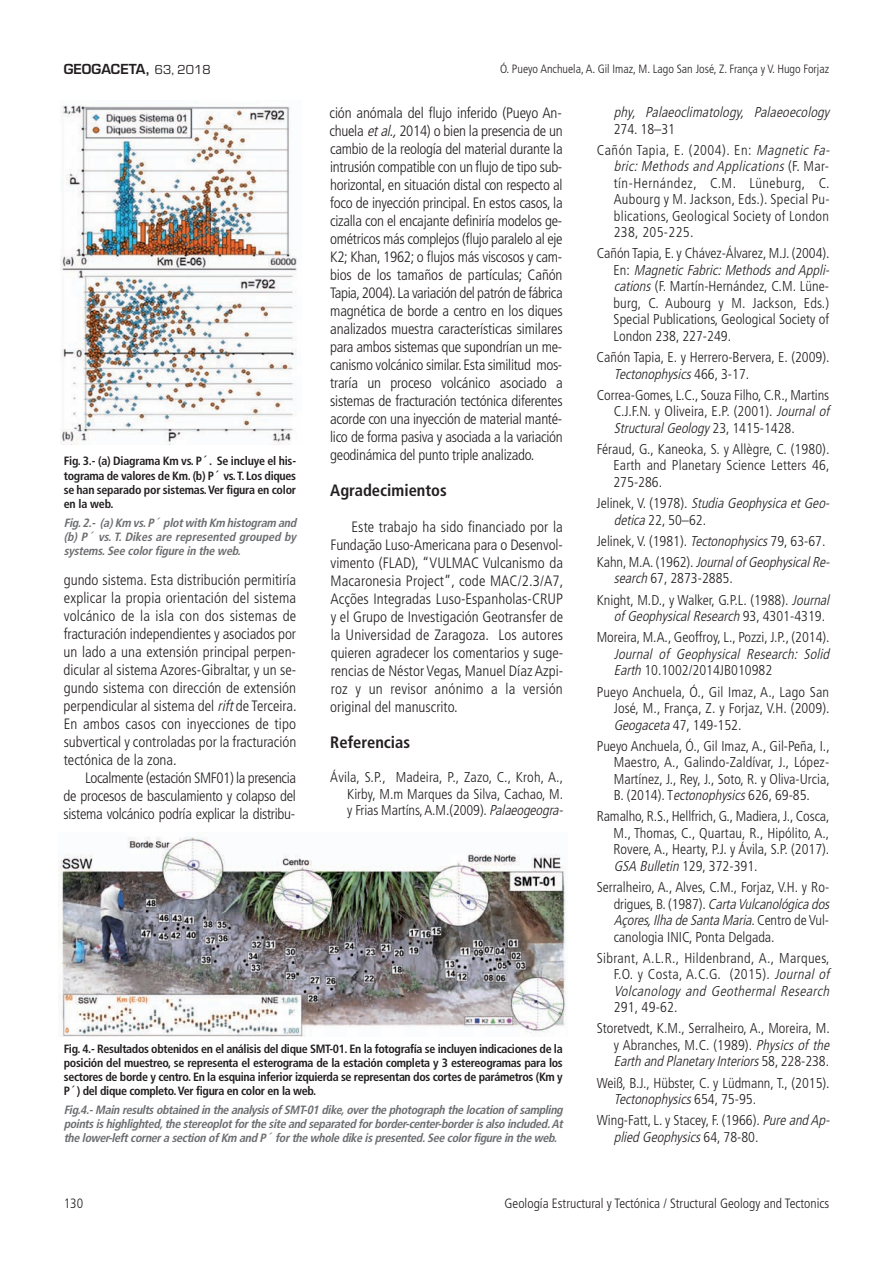
<style>
.page{position:relative;width:893px;height:1263px;background:#fff}
.page>*{position:absolute;margin:0;border:0;box-sizing:border-box;transform-origin:0 0}
.t1{font:700 condensed 16.5px "Frutiger LT Std";color:#231f20}
.t2{font:300 condensed 15px/18px "Frutiger LT Std";letter-spacing:-.02em;color:#231f20;text-align:justify}
.t3{font:300 condensed 14.25px/16.5px "Frutiger LT Std";color:#231f20}
.t4{font:italic 300 condensed 14.25px/16.5px "Frutiger LT Std";color:#231f20}
.t5{font:300 condensed 14.25px/16.5px "Frutiger LT Std";letter-spacing:.025em;color:#231f20}
.t6{font:300 condensed 14.25px/21.1px "Frutiger LT Std";letter-spacing:.03em;color:#231f20}
.t7{font:300 condensed 13.5px "Frutiger LT Std";color:#231f20}
.t8{font:600 13.5px "Eurostile";color:#231f20}
.t9{font:700 condensed 12px/14.2px "Frutiger";letter-spacing:-.025em;color:#231f20;text-align:justify}
.t10{font:italic 700 condensed 12px/14.2px "Frutiger";letter-spacing:-.03em;color:#6c6d70}
.t11{font:300 condensed 12px "Frutiger LT Std";color:#231f20}
.s1{font-weight:400}
.s2{font-family:"Lucida Grande";font-weight:400;font-stretch:normal}
.s3{font-style:italic}
.s4{font-style:normal}
</style>
<div class="page">
<img style="left:61px;top:100px;width:236px;height:344px">
<img style="left:58px;top:837px;width:508px;height:200px">
<p class="t8" style="left:64px;top:64px;width:148px">GEOGACETA, <span class="s1">63, 2018</span></p>
<p class="t11" style="left:500px;top:64px;width:331px">Ó. Pueyo Anchuela, A. Gil Imaz, M. Lago San José, Z. França y V. Hugo Forjaz</p>
<p class="t9" style="left:64px;top:455px;width:234px">Fig. 3.- (a) Diagrama Km vs. P<span class="s2">´</span>. Se incluye el his&shy;tograma de valores de Km. (b) P<span class="s2">´</span> vs. T. Los diques se han separado por sistemas. Ver figura en color en la web.</p>
<p class="t10" style="left:64px;top:516px;width:236px">Fig.2.- (a)Km vs.P<span class="s2">´</span>plotwith Km histogram and (b) P<span class="s2">´</span> vs.T. Dikes are represented grouped by systems.See colorfigure in the web.</p>
<p class="t2" style="left:64px;top:571px;width:235px">gundo sistema. Esta distribución permitiría explicar la propia orientación del sistema volcánico de la isla con dos sistemas de fracturación independientes y asociados por un lado a una extensión principal perpen&shy;dicular al sistema Azores-Gibraltar, y un se&shy;gundo sistema con dirección de extensión perpendicular al sistema del <span class="s3">rift</span>de Terceira.<br>En ambos casos con inyecciones de tipo subvertical y controladas por la fracturación tectónica de la zona.</p>
<p class="t2" style="left:63px;top:769px;width:234px;text-indent:22px">Localmente (estación SMF01) la presencia de procesos de basculamiento y colapso del sistema volcánico podría explicar la distribu-</p>
<p class="t2" style="left:330px;top:105px;width:235px">ción anómala del flujo inferido (Pueyo An&shy;chuela <span class="s3">etal.,</span>2014) o bien la presencia de un cambio de la reología del material durante la intrusión compatible con un flujo de tipo sub&shy;horizontal, en situación distal con respecto al foco de inyección principal. En estos casos, la cizalla con el encajante definiría modelos ge&shy;ométricos más complejos (flujo paralelo al eje K2; Khan, 1962; o flujos más viscosos y cam&shy;bios de los tamaños de partículas; Cañón Tapia, 2004). La variación del patrón de fábrica magnética de borde a centro en los diques analizados muestra características similares para ambos sistemas que supondrían un me&shy;canismo volcánico similar. Esta similitud mos&shy;traría un proceso volcánico asociado a sistemas de fracturación tectónica diferentes acorde con una inyección de material manté&shy;lico de forma pasiva y asociada a la variación geodinámica del punto triple analizado.</p>
<p class="t1" style="left:330px;top:483px;width:118px">Agradecimientos</p>
<p class="t2" style="left:330px;top:519px;width:235px;text-indent:21px">Este trabajo ha sido financiado por la Fundação Luso-Americana para o Desenvol&shy;vimento (FLAD), “VULMAC Vulcanismo da Macaronesia Project”, code MAC/2.3/A7, Acções Integradas Luso-Espanholas-CRUP y el Grupo de Investigación Geotransfer de la Universidad de Zaragoza. Los autores quieren agradecer los comentarios y suge&shy;rencias de Néstor Vegas, Manuel Díaz Azpi&shy;roz y un revisor anónimo a la versión original del manuscrito.</p>
<p class="t1" style="left:330px;top:735px;width:81px">Referencias</p>
<p class="t3" style="left:347px;top:770px;width:220px;text-indent:-17px">Ávila, S.P., Madeira, P., Zazo, C., Kroh, A.,<br>Kirby, M.m Marques da Silva, Cachao, M. y Frias Martíns, A.M.(2009). <span class="s3">Palaeogeogra-</span></p>
<p class="t9" style="left:64px;top:1042px;width:500px">Fig. 4.- Resultados obtenidos en el análisis del dique SMT-01. En la fotografía se incluyen indicaciones de la posición del muestreo, se representa el esterograma de la estación completa y 3 estereogramas para los sectores de borde y centro. En la esquina inferior izquierda se representan dos cortes de parámetros (Km y P<span class="s2">´</span>) del dique completo. Ver figura en color en la web.</p>
<p class="t10" style="left:64px;top:1103px;width:503px;text-align:justify">Fig.4.-Main resultsobtained in the analysisof SMT-01 dike,overthe photograph the location of sampling pointsishighlighted,the stereoplotforthe site and separated forborder-center-borderisalso included.At the lower-leftcornera section of Km and P<span class="s2">´</span>forthe whole dike ispresented.See colorfigure in the web.</p>
<p class="t4" style="left:614px;top:105px;width:217px">phy, Palaeoclimatology, Palaeoecology</p>
<p class="t6" style="left:597px;top:119px;width:237px;text-indent:17px">274. 18–31<br>Cañón Tapia, E. (2004). En: <span class="s3">Magnetic Fa-</span></p>
<p class="t3" style="left:614px;top:159px;width:217px;text-align:justify"><span class="s3">bric:Methods and Applications</span> ( F. M a r - tín-Hernández, C.M. Lüneburg, C.<br>Aubourg y M. Jackson, Eds.). Special Pu&shy;blications, Geological Society of London 238, 205-225.</p>
<p class="t3" style="left:613px;top:246px;width:220px;text-indent:-17px">Cañón Tapia, E. y Chávez-Álvarez, M.J. (2004).<br>E n : <span class="s3">Magnetic Fabric: Methods and Appli&shy;cations</span>(F. Martín-Hernández, C.M. Lüne&shy;burg, C. Aubourg y M. Jackson, Eds.)<br>Special Publications, Geological Society of London 238, 227-249.</p>
<p class="t3" style="left:614px;top:350px;width:217px;text-indent:-17px">Cañón Tapia, E. y Herrero-Bervera, E. (2009).<br><span class="s3">Tectonophysics</span> 4 6 6 , 3 - 1 7 .</p>
<p class="t3" style="left:614px;top:388px;width:217px;text-align:justify;text-indent:-17px">Correa-Gomes, L.C., Souza Filho, C.R., Martins C.J.F.N. y Oliveira, E.P. (2001). <span class="s3">Journal of StructuralGeology</span> 2 3 , 1 4 1 5 - 1 4 2 8 .</p>
<p class="t3" style="left:613px;top:442px;width:217px;text-align:justify;text-indent:-17px">Féraud, G., Kaneoka, S. y Allègre, C. (1980).<br>Earth and Planetary Science Letters 46, 275-286.</p>
<p class="t4" style="left:614px;top:496px;width:220px;text-indent:-17px"><span class="s4">J e l i n e k , V. ( 1 9 7 8 ) .</span> Studia Geophysica etGeo&shy;detica<span class="s4">22, 50–62.</span></p>
<p class="t3" style="left:597px;top:531px;width:237px;line-height:21.1px">Jelinek, V. (1981). <span class="s3">Tectonophysics</span>79, 63-67.<br>Ka h n , M . A . ( 1 9 6 2 ) . <span class="s3">Journalof GeophysicalRe-</span></p>
<p class="t3" style="left:597px;top:569px;width:237px;line-height:21.1px;text-indent:17px"><span class="s3">search</span>67, 2873-2885.<br>Knight, M.D., y Walker, G.P.L. (1988). <span class="s3">Journal</span></p>
<p class="t3" style="left:597px;top:607px;width:234px;line-height:21.1px;text-indent:17px"><span class="s3">of GeophysicalResearch</span> 9 3 , 4 3 0 1 - 4 3 1 9 .<br>Moreira, M.A., Geoffroy, L., Pozzi, J.P., (2014).</p>
<p class="t4" style="left:614px;top:647px;width:220px">Journal of Geophysical Research: Solid<br>Earth<span class="s4">10.1002/2014JB010982</span></p>
<p class="t3" style="left:614px;top:684px;width:217px;text-align:justify;text-indent:-17px">Pueyo Anchuela, Ó., Gil Imaz, A., Lago San José, M., França, Z. y Forjaz, V.H. (2009).<br><span class="s3">Geogaceta</span>47, 149-152.</p>
<p class="t3" style="left:614px;top:739px;width:218px;text-align:justify;text-indent:-17px">Pueyo Anchuela, Ó., Gil Imaz, A., Gil-Peña, I., Maestro, A., Galindo-Zaldívar, J., López-Martínez, J., Rey, J., Soto, R. y Oliva-Urcia, B. (2014). T<span class="s3">ectonophysics</span>626, 69-85.</p>
<p class="t3" style="left:613px;top:809px;width:218px;text-align:justify;text-indent:-17px">Ramalho, R.S., Hellfrich, G., Madiera, J., Cosca, M., Thomas, C., Quartau, R., Hipólito, A., Rovere, A., Hearty, P.J. y Ávila, S.P. (2017).<br><span class="s3">GSA Bulletin</span>129, 372-391.</p>
<p class="t3" style="left:614px;top:880px;width:220px;text-indent:-17px">Serralheiro, A., Alves, C.M., Forjaz, V.H. y Ro&shy;d r i g u e s, B . ( 1 9 8 7 ) . <span class="s3">Carta Vulcanológica dos Açores,Ilha de Santa Maria</span>. C e n t r o d e V u l - canologia INIC, Ponta Delgada.</p>
<p class="t5" style="left:614px;top:951px;width:220px;text-indent:-17px">Sibrant, A.L.R., Hildenbrand, A., Marques,<br>F.O. y Costa, A.C.G. (2015). <span class="s3">Journal of<br>Volcanology and Geothermal Research</span></p>
<p class="t3" style="left:597px;top:998px;width:235px;line-height:21.1px;text-indent:17px">291, 49-62.<br>Storetvedt, K.M., Serralheiro, A., Moreira, M.</p>
<p class="t4" style="left:614px;top:1038px;width:220px"><span class="s4">y Abranches, M.C. (1989).</span> Physics of the<br>Earth and Planetary Interiors<span class="s4">5 8 , 2 2 8 - 2 3 8 .</span></p>
<p class="t3" style="left:614px;top:1075px;width:217px;text-indent:-17px">Weiß, B.J., Hübster, C. y Lüdmann, T., (2015).<br><span class="s3">Tectonophysics</span>6 5 4 , 7 5 - 9 5 .</p>
<p class="t3" style="left:614px;top:1113px;width:220px;text-indent:-17px">Wing-Fatt, L. y Stacey, F. (1966). <span class="s3">Pure and Ap&shy;plied Geophysics</span>6 4 , 7 8 - 8 0 .</p>
<p class="t7" style="left:64px;top:1198px;width:21px">130</p>
<p class="t7" style="left:505px;top:1198px;width:326px">Geología Estructural y Tectónica / Structural Geology and Tectonics</p>
</div>
